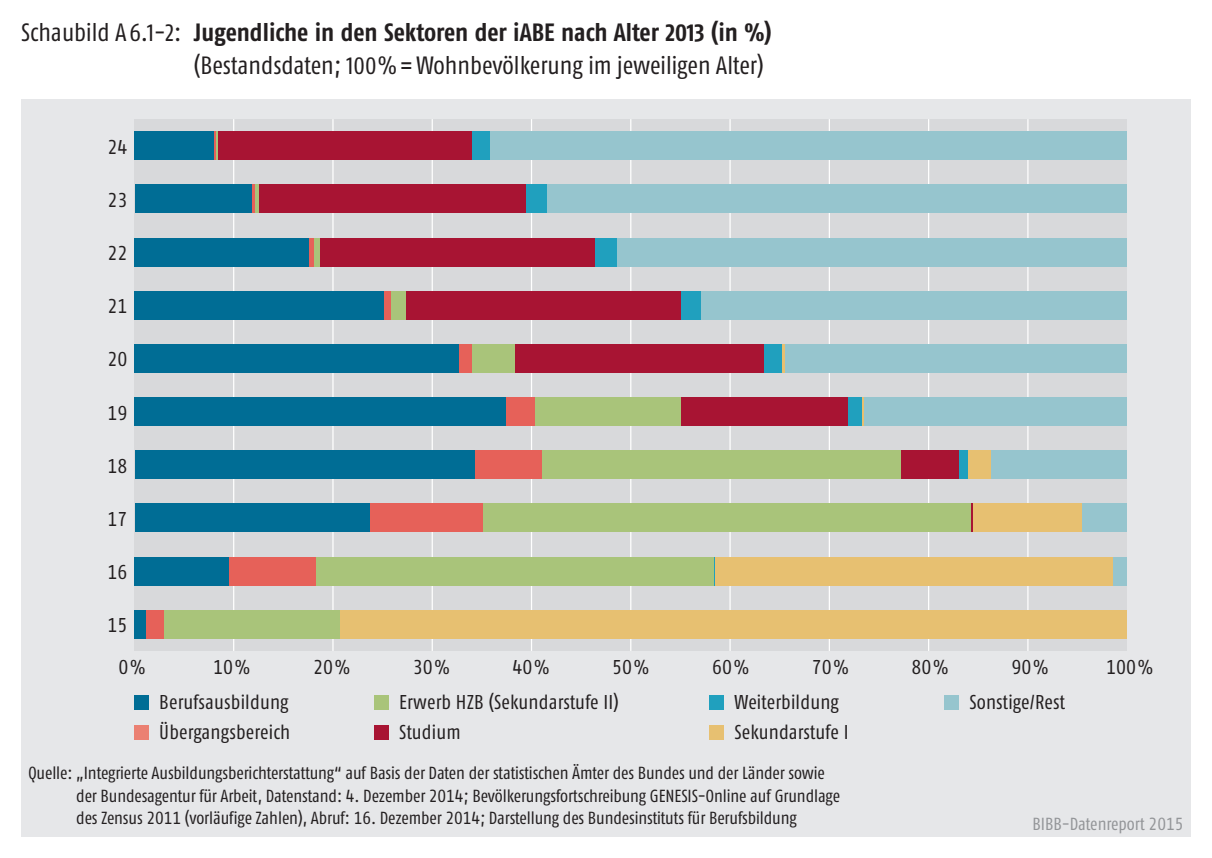
<style>
.page{position:relative;width:1212px;height:858px;background:#fff}
.page>*{position:absolute;margin:0;border:0;box-sizing:border-box;transform-origin:0 0}
.t1{font:condensed 25px/32.5px "Fago Pro";color:#231f20}
.t2{font:condensed 20px "Fago Pro";letter-spacing:.01em;color:#231f20}
.t3{font:condensed 17.5px/22.5px "Fago Pro";letter-spacing:-.005em;color:#231f20}
.t4{font:condensed 17.5px "Fago Pro";color:#939598}
.s1{font-weight:700}
</style>
<div class="page">
<div style="left:21px;top:99px;width:1170px;height:737px;background:#e6e7e9"></div>
<div style="left:135px;top:119px;width:992px;height:532px;background:#d8d9db"></div>
<hr style="left:332px;top:119px;width:2px;height:532px;background:#fff">
<hr style="left:531px;top:119px;width:1px;height:532px;background:#fff">
<hr style="left:729px;top:119px;width:2px;height:532px;background:#fff">
<hr style="left:928px;top:119px;width:1px;height:532px;background:#fff">
<hr style="left:233px;top:119px;width:1px;height:532px;background:#fff">
<hr style="left:432px;top:119px;width:1px;height:532px;background:#fff">
<hr style="left:630px;top:119px;width:1px;height:532px;background:#fff">
<hr style="left:829px;top:119px;width:1px;height:532px;background:#fff">
<hr style="left:1027px;top:119px;width:1px;height:532px;background:#fff">
<div style="left:135px;top:695px;width:14px;height:14px;background:#006d95"></div>
<div style="left:375px;top:695px;width:14px;height:14px;background:#a9c47a"></div>
<div style="left:710px;top:695px;width:14px;height:14px;background:#20a0be"></div>
<div style="left:945px;top:695px;width:14px;height:14px;background:#96c5ce"></div>
<div style="left:135px;top:725px;width:14px;height:14px;background:#eb8072"></div>
<div style="left:375px;top:725px;width:14px;height:14px;background:#a81433"></div>
<div style="left:710px;top:725px;width:14px;height:14px;background:#e7c071"></div>
<div style="left:135px;top:131px;width:79px;height:29px;background:#006d95"></div>
<div style="left:135px;top:185px;width:117px;height:28px;background:#006d95"></div>
<div style="left:135px;top:238px;width:174px;height:28px;background:#006d95"></div>
<div style="left:135px;top:291px;width:249px;height:28px;background:#006d95"></div>
<div style="left:135px;top:344px;width:324px;height:28px;background:#006d95"></div>
<div style="left:135px;top:397px;width:371px;height:29px;background:#006d95"></div>
<div style="left:135px;top:450px;width:340px;height:29px;background:#006d95"></div>
<div style="left:135px;top:504px;width:235px;height:28px;background:#006d95"></div>
<div style="left:135px;top:557px;width:95px;height:28px;background:#006d95"></div>
<div style="left:135px;top:610px;width:11px;height:28px;background:#006d95"></div>
<hr style="left:214px;top:131px;width:2px;height:29px;background:#e66159">
<hr style="left:252px;top:185px;width:3px;height:28px;background:#e66159">
<div style="left:309px;top:238px;width:5px;height:28px;background:#e66159"></div>
<div style="left:384px;top:291px;width:7px;height:28px;background:#e66159"></div>
<div style="left:459px;top:344px;width:13px;height:28px;background:#e66159"></div>
<div style="left:506px;top:397px;width:30px;height:29px;background:#e66159"></div>
<div style="left:475px;top:450px;width:68px;height:29px;background:#e66159"></div>
<div style="left:370px;top:504px;width:114px;height:28px;background:#e66159"></div>
<div style="left:230px;top:557px;width:86px;height:28px;background:#e66159"></div>
<div style="left:146px;top:610px;width:18px;height:28px;background:#e66159"></div>
<hr style="left:216px;top:131px;width:2px;height:29px;background:#a9c47a">
<hr style="left:255px;top:185px;width:4px;height:28px;background:#a9c47a">
<div style="left:314px;top:238px;width:6px;height:28px;background:#a9c47a"></div>
<div style="left:391px;top:291px;width:16px;height:28px;background:#a9c47a"></div>
<div style="left:472px;top:344px;width:43px;height:28px;background:#a9c47a"></div>
<div style="left:536px;top:397px;width:145px;height:29px;background:#a9c47a"></div>
<div style="left:543px;top:450px;width:358px;height:29px;background:#a9c47a"></div>
<div style="left:484px;top:504px;width:487px;height:28px;background:#a9c47a"></div>
<div style="left:316px;top:557px;width:399px;height:28px;background:#a9c47a"></div>
<div style="left:164px;top:610px;width:177px;height:28px;background:#a9c47a"></div>
<div style="left:218px;top:131px;width:254px;height:29px;background:#a81433"></div>
<div style="left:259px;top:185px;width:268px;height:28px;background:#a81433"></div>
<div style="left:320px;top:238px;width:275px;height:28px;background:#a81433"></div>
<div style="left:407px;top:291px;width:274px;height:28px;background:#a81433"></div>
<div style="left:515px;top:344px;width:250px;height:28px;background:#a81433"></div>
<div style="left:681px;top:397px;width:167px;height:29px;background:#a81433"></div>
<div style="left:901px;top:450px;width:58px;height:29px;background:#a81433"></div>
<hr style="left:971px;top:504px;width:2px;height:28px;background:#a81433">
<div style="left:472px;top:131px;width:18px;height:29px;background:#20a0be"></div>
<div style="left:527px;top:185px;width:20px;height:28px;background:#20a0be"></div>
<div style="left:595px;top:238px;width:22px;height:28px;background:#20a0be"></div>
<div style="left:681px;top:291px;width:20px;height:28px;background:#20a0be"></div>
<div style="left:765px;top:344px;width:18px;height:28px;background:#20a0be"></div>
<div style="left:848px;top:397px;width:14px;height:29px;background:#20a0be"></div>
<div style="left:959px;top:450px;width:9px;height:29px;background:#20a0be"></div>
<hr style="left:783px;top:344px;width:2px;height:28px;background:#e7c071">
<hr style="left:862px;top:397px;width:2px;height:29px;background:#e7c071">
<div style="left:968px;top:450px;width:23px;height:29px;background:#e7c071"></div>
<div style="left:973px;top:504px;width:109px;height:28px;background:#e7c071"></div>
<div style="left:715px;top:557px;width:399px;height:28px;background:#e7c071"></div>
<div style="left:341px;top:610px;width:786px;height:28px;background:#e7c071"></div>
<div style="left:490px;top:131px;width:637px;height:29px;background:#96c5ce"></div>
<div style="left:547px;top:185px;width:580px;height:28px;background:#96c5ce"></div>
<div style="left:617px;top:238px;width:510px;height:28px;background:#96c5ce"></div>
<div style="left:701px;top:291px;width:426px;height:28px;background:#96c5ce"></div>
<div style="left:785px;top:344px;width:342px;height:28px;background:#96c5ce"></div>
<div style="left:864px;top:397px;width:263px;height:29px;background:#96c5ce"></div>
<div style="left:991px;top:450px;width:136px;height:29px;background:#96c5ce"></div>
<div style="left:1082px;top:504px;width:45px;height:28px;background:#96c5ce"></div>
<div style="left:1114px;top:557px;width:13px;height:28px;background:#96c5ce"></div>
<h1 class="t1" style="left:194px;top:16px;width:579px;text-indent:-173px">Schaubild A 6.1-2: <span class="s1">Jugendliche in den Sektoren der iABE nach Alter 2013 (in %) </span>(Bestandsdaten; 100%=Wohnbevölkerung im jeweiligen Alter)</h1>
<p class="t2" style="left:107px;top:135px;width:22px">24</p>
<p class="t2" style="left:107px;top:188px;width:22px">23</p>
<p class="t2" style="left:107px;top:241px;width:22px">22</p>
<p class="t2" style="left:107px;top:294px;width:22px">21</p>
<p class="t2" style="left:107px;top:347px;width:22px">20</p>
<p class="t2" style="left:107px;top:400px;width:22px">19</p>
<p class="t2" style="left:107px;top:453px;width:22px">18</p>
<p class="t2" style="left:107px;top:507px;width:22px">17</p>
<p class="t2" style="left:107px;top:560px;width:22px">16</p>
<p class="t2" style="left:107px;top:613px;width:22px">15</p>
<p class="t2" style="left:119px;top:655px;width:29px">0 %</p>
<p class="t2" style="left:213px;top:655px;width:39px">10 %</p>
<p class="t2" style="left:313px;top:655px;width:39px">20 %</p>
<p class="t2" style="left:413px;top:655px;width:39px">30 %</p>
<p class="t2" style="left:512px;top:655px;width:39px">40 %</p>
<p class="t2" style="left:612px;top:655px;width:39px">50 %</p>
<p class="t2" style="left:712px;top:655px;width:39px">60 %</p>
<p class="t2" style="left:812px;top:655px;width:39px">70 %</p>
<p class="t2" style="left:911px;top:655px;width:39px">80 %</p>
<p class="t2" style="left:1011px;top:655px;width:39px">90 %</p>
<p class="t2" style="left:1106px;top:655px;width:49px">100 %</p>
<p class="t2" style="left:159px;top:690px;width:131px">Berufsausbildung</p>
<p class="t2" style="left:399px;top:690px;width:221px">Erwerb HZB (Sekundarstufe II)</p>
<p class="t2" style="left:734px;top:690px;width:106px">Weiterbildung</p>
<p class="t2" style="left:969px;top:690px;width:97px">Sonstige/Rest</p>
<p class="t2" style="left:159px;top:720px;width:133px">Übergangsbereich</p>
<p class="t2" style="left:399px;top:720px;width:63px">Studium</p>
<p class="t2" style="left:734px;top:720px;width:116px">Sekundarstufe I</p>
<p class="t3" style="left:76px;top:761px;width:765px;text-indent:-48px">Quelle: „Integrierte Ausbildungsberichterstattung“ auf Basis der Daten der statistischen Ämter des Bundes und der Länder sowie der Bundesagentur für Arbeit, Datenstand: 4. Dezember 2014; Bevölkerungsfortschreibung GENESIS-Online auf Grundlage des Zensus 2011 (vorläufige Zahlen), Abruf: 16. Dezember 2014; Darstellung des Bundesinstituts für Berufsbildung</p>
<p class="t4" style="left:1032px;top:813px;width:153px">BIBB-Datenreport 2015</p>
</div>
